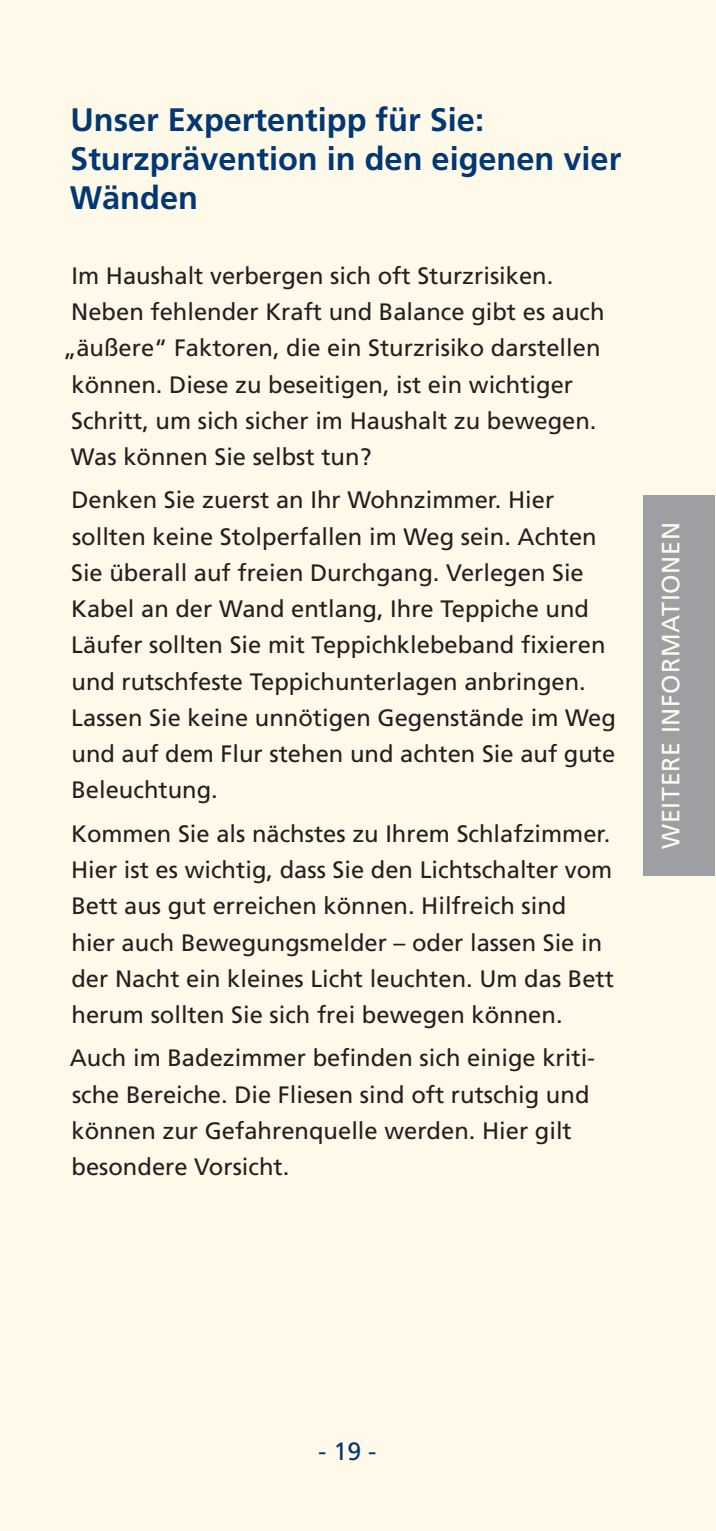
<style>
.page{position:relative;width:716px;height:1531px;background:#fef9e9}
.page>*{position:absolute;margin:0;border:0;box-sizing:border-box;transform-origin:0 0}
.Head_Fließtexte{font:700 32.5px/39px "Frutiger LT";color:#013874}
.Head_Kurse___Vorträg{font:25px "Frutiger LT";letter-spacing:.03em;color:#fefbf1}
.t1{font:25px "Frutiger LT";color:#013874}
.Kurs-_Vortragsbeschr{font:23.75px/36.2px "Frutiger LT";color:#231f20}
</style>
<div class="page">
<div style="left:643px;top:495px;width:72px;height:381px;background:#9d9fa2"></div>
<p class="Head_Fließtexte" style="left:70px;top:100px;width:553px">Unser Expertentipp für Sie:<br>Sturzprävention in den eigenen vier<br>Wänden</p>
<p class="Kurs-_Vortragsbeschr" style="left:71px;top:257px;width:483px">Im Haushalt verbergen sich oft Sturzrisiken.</p>
<p class="Kurs-_Vortragsbeschr" style="left:71px;top:294px;width:535px">Neben fehlender Kraft und Balance gibt es auch</p>
<p class="Kurs-_Vortragsbeschr" style="left:63px;top:330px;width:539px">„äußere“ Faktoren, die ein Sturzrisiko darstellen</p>
<p class="Kurs-_Vortragsbeschr" style="left:71px;top:366px;width:503px">können. Diese zu beseitigen, ist ein wichtiger</p>
<p class="Kurs-_Vortragsbeschr" style="left:71px;top:402px;width:527px">Schritt, um sich sicher im Haushalt zu bewegen.</p>
<p class="Kurs-_Vortragsbeschr" style="left:71px;top:439px;width:302px">Was können Sie selbst tun?</p>
<p class="Kurs-_Vortragsbeschr" style="left:71px;top:482px;width:546px">Denken Sie zuerst an Ihr Wohnzimmer. Hier sollten keine Stolperfallen im Weg sein. Achten Sie überall auf freien Durchgang. Verlegen Sie Kabel an der Wand entlang, Ihre Teppiche und Läufer sollten Sie mit Teppichklebeband fixieren und rutschfeste Teppichunterlagen anbringen.<br>Lassen Sie keine unnötigen Gegenstände im Weg und auf dem Flur stehen und achten Sie auf gute Beleuchtung.</p>
<p class="Kurs-_Vortragsbeschr" style="left:71px;top:815px;width:544px">Kommen Sie als nächstes zu Ihrem Schlafzimmer.<br>Hier ist es wichtig, dass Sie den Lichtschalter vom Bett aus gut erreichen können. Hilfreich sind hier auch Bewegungsmelder – oder lassen Sie in der Nacht ein kleines Licht leuchten. Um das Bett herum sollten Sie sich frei bewegen können.</p>
<p class="Kurs-_Vortragsbeschr" style="left:70px;top:1040px;width:527px">Auch im Badezimmer befinden sich einige kriti&shy;sche Bereiche. Die Fliesen sind oft rutschig und können zur Gefahrenquelle werden. Hier gilt besondere Vorsicht.</p>
<p class="Head_Kurse___Vorträg" style="left:656px;top:849px;width:329px;rotate:-90deg">WEITERE INFORMATIONEN</p>
<p class="t1" style="left:318px;top:1437px;width:60px">- 19 -</p>
</div>
